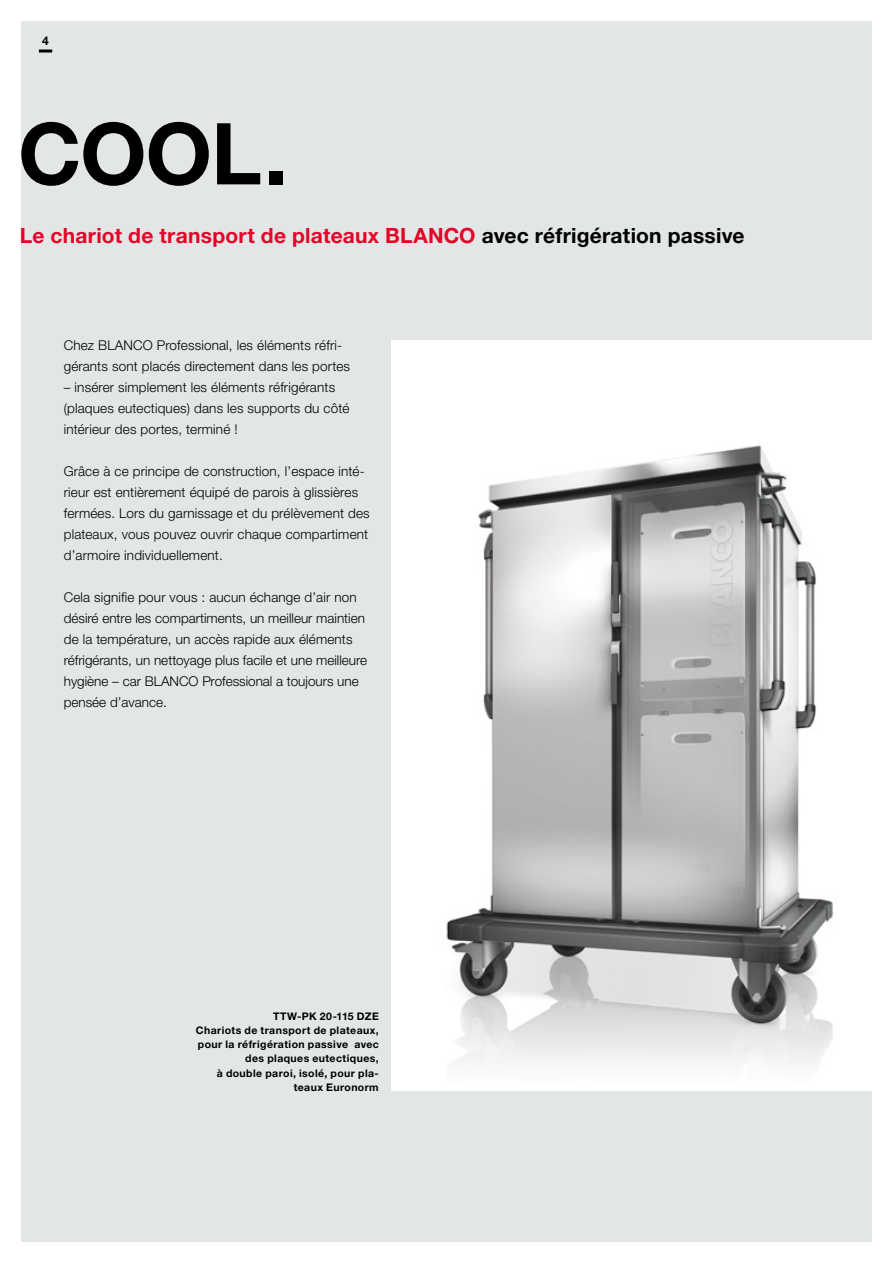
<style>
.page{position:relative;width:893px;height:1263px;background:#fff}
.page>*{position:absolute;margin:0;border:0;box-sizing:border-box;transform-origin:0 0}
.t1{font:700 85.5px "Helvetica Neue LTW1 G";color:#000}
.t2{font:700 21px "Helvetica Neue LTW1 G";letter-spacing:.01em;color:#e40428}
.t3{font:300 13.5px/21px "Helvetica Neue LTW1 G";letter-spacing:.01em;color:#000}
.t4{font:700 12px "Helvetica Neue LTW1 G";color:#000}
.t5{font:700 10.5px/14.2px "Helvetica Neue LTW1 G";letter-spacing:.04em;color:#000;text-align:right}
.s1{color:#000}
</style>
<div class="page">
<div style="left:21px;top:21px;width:851px;height:1221px;background:#e2e6e6"></div>
<div style="left:392px;top:340px;width:485px;height:751px;background:#fff"></div>
<img style="left:446px;top:445px;width:387px;height:620px">
<svg style="left:39px;top:50px;width:13px;height:3px"></svg>
<p class="t4" style="left:42px;top:33px;width:8px">4</p>
<h1 class="t1" style="left:18px;top:101px;width:271px">COOL.</h1>
<h2 class="t2" style="left:20px;top:222px;width:726px">Le chariot de transport de plateaux BLANCO <span class="s1">avec réfrigération passive</span></h2>
<p class="t3" style="left:64px;top:334px;width:288px">Chez BLANCO Professional, les éléments réfri&shy;gérants sont placés directement dans les portes</p>
<p class="t3" style="left:64px;top:376px;width:287px">– insérer simplement les éléments réfrigérants (plaques eutectiques) dans les supports du côté intérieur des portes, terminé !</p>
<p class="t3" style="left:64px;top:460px;width:307px">Grâce à ce principe de construction, l’espace inté&shy;rieur est entièrement équipé de parois à glissières fermées. Lors du garnissage et du prélèvement des plateaux, vous pouvez ouvrir chaque compartiment d’armoire individuellement.</p>
<p class="t3" style="left:64px;top:586px;width:305px">Cela signifie pour vous : aucun échange d’air non désiré entre les compartiments, un meilleur maintien de la température, un accès rapide aux éléments réfrigérants, un nettoyage plus facile et une meilleure hygiène – car BLANCO Professional a toujours une pensée d’avance.</p>
<p class="t5" style="left:196px;top:1008px;width:184px">TTW-PK 20-115 DZE<br>Chariots de transport de plateaux, pour la réfrigération passive avec des plaques eutectiques,<br>à double paroi, isolé, pour pla&shy;teaux Euronorm</p>
</div>
